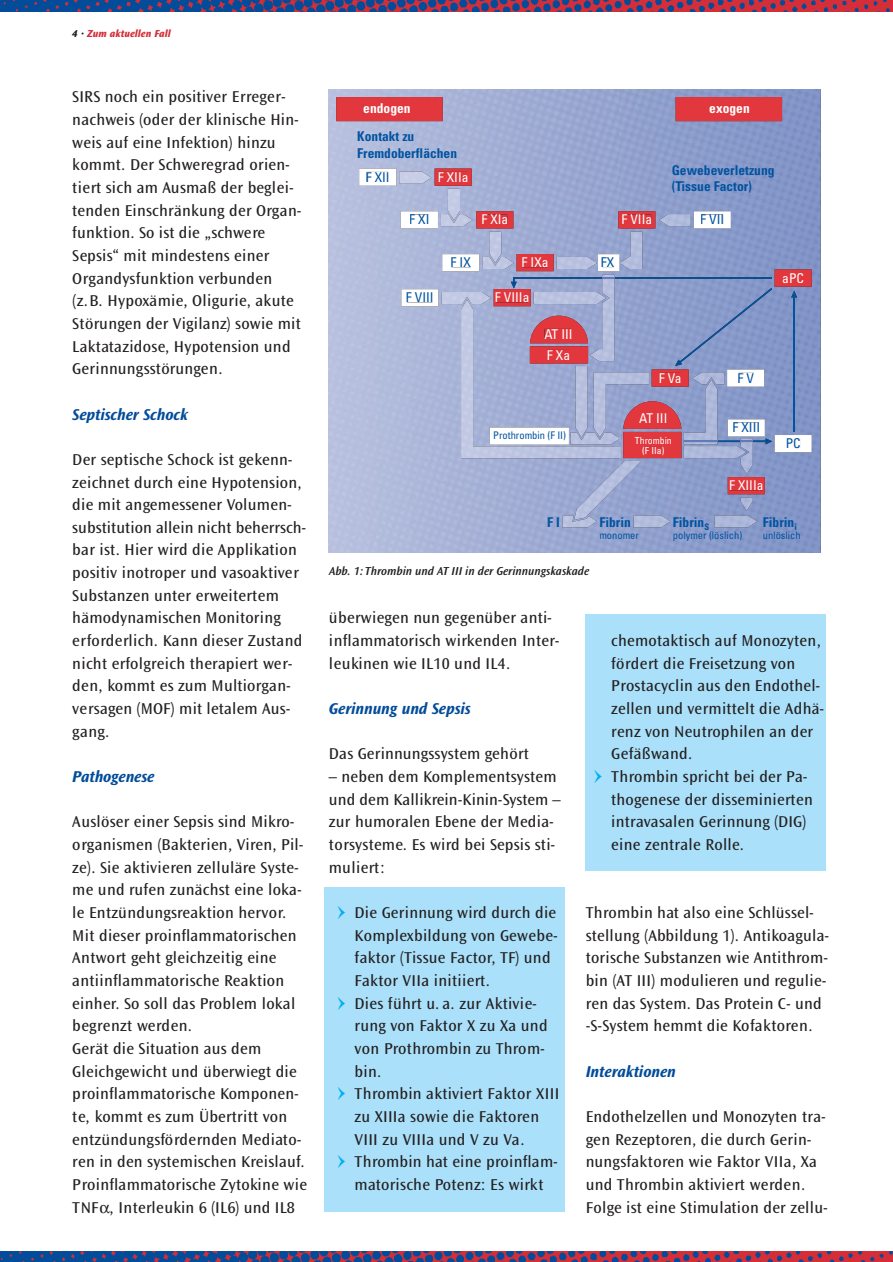
<style>
.page{position:relative;width:893px;height:1262px;background:#fff}
.page>*{position:absolute;margin:0;border:0;box-sizing:border-box;transform-origin:0 0}
.t1{font:16.35px/22.6px "Ocean Sans";letter-spacing:.015em;color:#231f20}
.t2{font:italic 700 16.35px "Ocean Sans";letter-spacing:-.01em;color:#024c9a}
.t3{font:700 condensed 13.5px/16.5px "Univers";color:#0153a0}
.t4{font:condensed 13.5px/21px "Univers";color:#fff}
.t5{font:condensed 13.5px "Univers";color:#0153a0}
.t6{font:700 condensed 13.5px "Univers";color:#fff}
.t7{font:italic 600 12px "Ocean Sans";color:#231f20}
.t8{font:condensed 10.5px "Univers";color:#0153a0}
.t9{font:italic 800 10.5px "Ocean Sans";color:#d42f39}
.t10{font:condensed 9.75px/10.5px "Univers";color:#fff;text-align:center}
.s1{color:#231f20}
</style>
<div class="page">
<div style="left:585px;top:614px;width:241px;height:256px;background:#aae0f9"></div>
<div style="left:324px;top:887px;width:240px;height:325px;background:#aae0f9"></div>
<img style="left:0;top:1251px;width:892px;height:10px">
<img style="left:0;top:0;width:892px;height:12px">
<img style="left:329px;top:89px;width:492px;height:464px">
<hr style="left:793px;top:295px;width:1px;height:137px;background:#0153a0">
<hr style="left:717px;top:440px;width:23px;height:2px;background:#0153a0">
<img style="left:441px;top:214px;width:31px;height:12px">
<img style="left:448px;top:189px;width:12px;height:31px">
<img style="left:399px;top:172px;width:32px;height:12px">
<svg style="left:401px;top:211px;width:37px;height:17px"></svg>
<svg style="left:476px;top:211px;width:37px;height:17px"></svg>
<svg style="left:434px;top:168px;width:37px;height:18px"></svg>
<svg style="left:359px;top:168px;width:37px;height:18px"></svg>
<img style="left:358px;top:132px;width:55px;height:9px">
<img style="left:358px;top:148px;width:64px;height:10px">
<svg style="left:424px;top:148px;width:5px;height:10px"></svg>
<img style="left:430px;top:148px;width:26px;height:10px">
<div style="left:482px;top:215px;width:25px;height:9px;background:#e1373d"></div>
<div style="left:410px;top:215px;width:18px;height:9px;background:#fff"></div>
<img style="left:482px;top:257px;width:11px;height:12px">
<img style="left:489px;top:232px;width:12px;height:31px">
<svg style="left:727px;top:477px;width:37px;height:17px"></svg>
<div style="left:730px;top:480px;width:32px;height:10px;background:#e1373d"></div>
<img style="left:740px;top:497px;width:12px;height:14px">
<img style="left:714px;top:515px;width:43px;height:12px">
<img style="left:633px;top:515px;width:37px;height:12px">
<svg style="left:442px;top:254px;width:37px;height:17px"></svg>
<div style="left:451px;top:257px;width:19px;height:10px;background:#fff"></div>
<svg style="left:401px;top:289px;width:37px;height:17px"></svg>
<div style="left:407px;top:292px;width:25px;height:10px;background:#fff"></div>
<img style="left:659px;top:214px;width:31px;height:12px">
<svg style="left:693px;top:211px;width:37px;height:17px"></svg>
<svg style="left:618px;top:211px;width:37px;height:17px"></svg>
<div style="left:622px;top:215px;width:29px;height:9px;background:#e1373d"></div>
<div style="left:701px;top:215px;width:22px;height:9px;background:#fff"></div>
<img style="left:619px;top:232px;width:23px;height:22px">
<img style="left:621px;top:387px;width:28px;height:50px">
<div style="left:439px;top:172px;width:28px;height:10px;background:#e1373d"></div>
<div style="left:366px;top:172px;width:22px;height:10px;background:#fff"></div>
<svg style="left:493px;top:254px;width:318px;height:133px;background:#9397c0"></svg>
<svg style="left:623px;top:401px;width:58px;height:57px;background:#ce4b59"></svg>
<div style="left:336px;top:97px;width:106px;height:24px;background:#e1373d"></div>
<div style="left:675px;top:97px;width:107px;height:24px;background:#e1373d"></div>
<div style="left:364px;top:103px;width:46px;height:12px;background:#e1373d"></div>
<img style="left:672px;top:165px;width:101px;height:12px">
<img style="left:672px;top:181px;width:79px;height:12px">
<svg style="left:548px;top:517px;width:11px;height:9px"></svg>
<img style="left:600px;top:520px;width:30px;height:6px">
<img style="left:600px;top:534px;width:38px;height:5px">
<img style="left:673px;top:517px;width:30px;height:9px">
<img style="left:673px;top:531px;width:40px;height:10px">
<svg style="left:704px;top:523px;width:15px;height:16px"></svg>
<img style="left:720px;top:531px;width:21px;height:9px">
<img style="left:763px;top:517px;width:30px;height:9px">
<svg style="left:763px;top:532px;width:17px;height:7px"></svg>
<img style="left:781px;top:532px;width:19px;height:7px">
<div style="left:709px;top:106px;width:40px;height:9px;background:#e1373d"></div>
<div style="left:639px;top:413px;width:27px;height:10px;background:#e1373d"></div>
<div style="left:635px;top:437px;width:36px;height:7px;background:#e1373d"></div>
<div style="left:642px;top:447px;width:22px;height:8px;background:#e1373d"></div>
<img style="left:461px;top:300px;width:160px;height:158px">
<img style="left:441px;top:292px;width:50px;height:12px">
<img style="left:575px;top:366px;width:12px;height:66px">
<img style="left:570px;top:432px;width:50px;height:12px">
<img style="left:683px;top:446px;width:57px;height:12px">
<img style="left:740px;top:452px;width:12px;height:22px">
<svg style="left:727px;top:419px;width:84px;height:33px"></svg>
<img style="left:683px;top:380px;width:34px;height:64px">
<hr style="left:683px;top:440px;width:34px;height:2px;background:#5f7bb9">
<img style="left:692px;top:372px;width:32px;height:12px">
<img style="left:574px;top:461px;width:67px;height:59px">
<img style="left:562px;top:515px;width:35px;height:12px">
<p class="t9" style="left:72px;top:30px;width:100px"><span class="s1">4 ·</span> Zum aktuellen Fall</p>
<p class="t1" style="left:72px;top:87px;width:231px">SIRS noch ein positiver Erreger&shy;nachweis (oder der klinische Hin&shy;weis auf eine Infektion) hinzu kommt. Der Schweregrad orien&shy;tiert sich am Ausmaß der beglei&shy;tenden Einschränkung der Organ&shy;funktion. So ist die „schwere<br>Sepsis“ mit mindestens einer<br>Organdysfunktion verbunden (z.B. Hypoxämie, Oligurie, akute<br>Störungen der Vigilanz) sowie mit<br>Laktatazidose, Hypotension und<br>Gerinnungsstörungen.</p>
<p class="t2" style="left:72px;top:408px;width:117px">Septischer Schock</p>
<p class="t1" style="left:72px;top:449px;width:235px">Der septische Schock ist gekenn&shy;zeichnet durch eine Hypotension, die mit angemessener Volumen&shy;substitution allein nicht beherrsch&shy;bar ist. Hier wird die Applikation positiv inotroper und vasoaktiver<br>Substanzen unter erweitertem hämodynamischen Monitoring erforderlich. Kann dieser Zustand nicht erfolgreich therapiert wer&shy;den, kommt es zum Multiorgan&shy;versagen (MOF) mit letalem Aus&shy;gang.</p>
<p class="t2" style="left:72px;top:770px;width:84px">Pathogenese</p>
<p class="t1" style="left:72px;top:812px;width:236px">Auslöser einer Sepsis sind Mikro&shy;organismen (Bakterien, Viren, Pil&shy;ze). Sie aktivieren zelluläre Syste&shy;me und rufen zunächst eine loka&shy;le Entzündungsreaktion hervor.<br>Mit dieser proinflammatorischen<br>Antwort geht gleichzeitig eine antiinflammatorische Reaktion einher. So soll das Problem lokal begrenzt werden.<br>Gerät die Situation aus dem<br>Gleichgewicht und überwiegt die proinflammatorische Komponen&shy;te, kommt es zum Übertritt von entzündungsfördernden Mediato&shy;ren in den systemischen Kreislauf.<br>Proinflammatorische Zytokine wie<br>TNF , Interleukin 6 (IL6) und IL8</p>
<p class="t6" style="left:363px;top:103px;width:49px">endogen</p>
<p class="t3" style="left:357px;top:130px;width:101px">Kontakt zu<br>Fremdoberflächen</p>
<p class="t5" style="left:365px;top:172px;width:26px">F XII</p>
<p class="t4" style="left:438px;top:167px;width:32px">F XIIa</p>
<p class="t5" style="left:409px;top:215px;width:22px">F XI</p>
<p class="t4" style="left:481px;top:210px;width:28px">F XIa</p>
<p class="t5" style="left:450px;top:257px;width:22px">F IX</p>
<p class="t4" style="left:521px;top:253px;width:28px">F IXa</p>
<p class="t5" style="left:406px;top:292px;width:29px">F VIII</p>
<p class="t4" style="left:495px;top:288px;width:36px">F VIIIa</p>
<p class="t4" style="left:544px;top:324px;width:30px">AT III<br>F Xa</p>
<p class="t8" style="left:493px;top:432px;width:74px">Prothrombin (F II)</p>
<p class="t6" style="left:709px;top:103px;width:42px">exogen</p>
<p class="t3" style="left:671px;top:163px;width:104px">Gewebeverletzung (Tissue Factor)</p>
<p class="t4" style="left:621px;top:210px;width:32px">F VIIa</p>
<p class="t5" style="left:700px;top:215px;width:26px">F VII</p>
<p class="t5" style="left:601px;top:257px;width:15px">FX</p>
<p class="t4" style="left:782px;top:268px;width:23px">aPC</p>
<p class="t4" style="left:658px;top:368px;width:24px">F Va</p>
<p class="t5" style="left:737px;top:373px;width:18px">FV</p>
<p class="t4" style="left:639px;top:409px;width:30px">AT III</p>
<p class="t10" style="left:635px;top:436px;width:38px">Thrombin (F IIa)</p>
<p class="t5" style="left:732px;top:423px;width:29px">F XIII</p>
<p class="t4" style="left:729px;top:476px;width:36px">F XIIIa</p>
<p class="t5" style="left:785px;top:438px;width:17px">PC</p>
<p class="t3" style="left:547px;top:515px;width:14px">FI</p>
<p class="t3" style="left:599px;top:515px;width:33px">Fibrin</p>
<p class="t8" style="left:599px;top:532px;width:41px">monomer</p>
<p class="t7" style="left:329px;top:566px;width:262px">Abb. 1: Thrombin und AT III in der Gerinnungskaskade</p>
<p class="t3" style="left:672px;top:515px;width:38px">Fibrin<sub>S</sub></p>
<p class="t8" style="left:672px;top:532px;width:71px">polymer (löslich)</p>
<p class="t3" style="left:762px;top:515px;width:35px">Fibrin<sub>i</sub></p>
<p class="t8" style="left:762px;top:532px;width:39px">unlöslich</p>
<p class="t1" style="left:329px;top:608px;width:232px">überwiegen nun gegenüber anti&shy;inflammatorisch wirkenden Inter&shy;leukinen wie IL10 und IL4.</p>
<p class="t2" style="left:329px;top:702px;width:143px">Gerinnung und Sepsis</p>
<p class="t1" style="left:329px;top:744px;width:201px">Das Gerinnungssystem gehört</p>
<p class="t1" style="left:329px;top:767px;width:233px">– neben dem Komplementsystem und dem Kallikrein-Kinin-System – zur humoralen Ebene der Media&shy;torsysteme. Es wird bei Sepsis sti&shy;muliert:</p>
<p class="t1" style="left:354px;top:902px;width:206px">Die Gerinnung wird durch die<br>Komplexbildung von Gewebe&shy;faktor (Tissue Factor, TF) und<br>Faktor VIIa initiiert.<br>Dies führt u. a. zur Aktivie&shy;rung von Faktor X zu Xa und von Prothrombin zu Throm&shy;bin.<br>Thrombin aktiviert Faktor XIII zu XIIIa sowie die Faktoren<br>VIII zu VIIIa und V zu Va.<br>Thrombin hat eine proinflam&shy;matorische Potenz: Es wirkt</p>
<p class="t1" style="left:611px;top:631px;width:214px">chemotaktisch auf Monozyten, fördert die Freisetzung von<br>Prostacyclin aus den Endothel&shy;zellen und vermittelt die Adhä&shy;renz von Neutrophilen an der<br>Gefäßwand.<br>Thrombin spricht bei der Pa&shy;thogenese der disseminierten intravasalen Gerinnung (DIG) eine zentrale Rolle.</p>
<p class="t1" style="left:585px;top:902px;width:245px">Thrombin hat also eine Schlüssel&shy;stellung (Abbildung 1). Antikoagula&shy;torische Substanzen wie Antithrom&shy;bin (AT III) modulieren und regulie&shy;ren das System. Das Protein C- und -S-System hemmt die Kofaktoren.</p>
<p class="t2" style="left:585px;top:1065px;width:92px">Interaktionen</p>
<p class="t1" style="left:585px;top:1106px;width:243px">Endothelzellen und Monozyten tra&shy;gen Rezeptoren, die durch Gerin&shy;nungsfaktoren wie Faktor VIIa, Xa und Thrombin aktiviert werden.<br>Folge ist eine Stimulation der zellu-</p>
</div>
